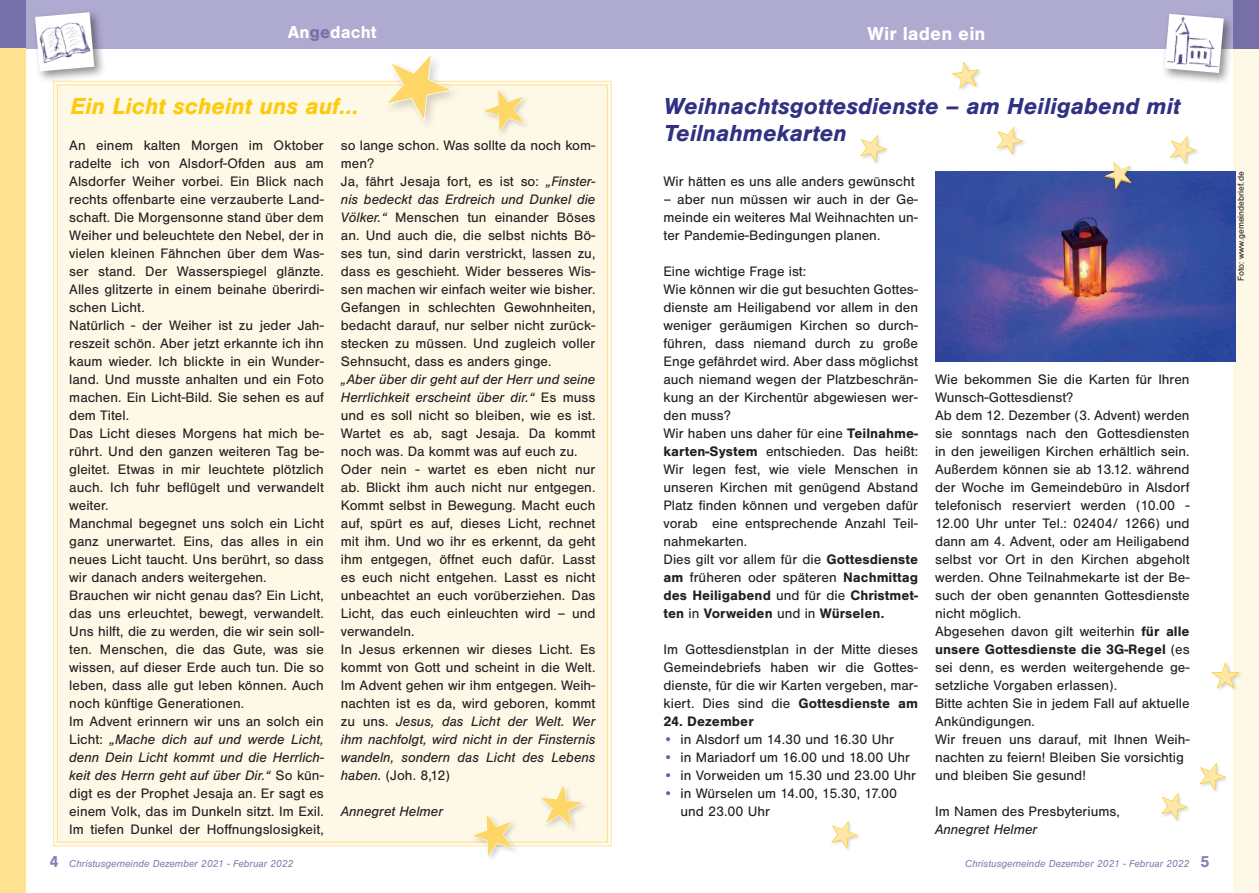
<style>
.page{position:relative;width:1259px;height:893px;background:#fff}
.page>*{position:absolute;margin:0;border:0;box-sizing:border-box;transform-origin:0 0}
.t1{font:italic 700 24px/27px "Sans";color:#303182}
.t2{font:italic 700 24px "Sans";color:#feca0a}
.t3{font:700 19.5px "Sans";letter-spacing:.005em;color:#fff}
.t4{font:700 18px "Sans";letter-spacing:.005em;color:#fff}
.t5{font:14.25px/18px "Sans";color:#231f20}
.t6{font:italic 14.25px "Sans";color:#231f20}
.t7{font:700 14.25px "Sans";color:#231f20}
.t8{font:italic 10.5px "Sans";color:#8881b1}
.t9{font:9px "Sans";color:#231f20}
.s1{color:#776fa8}
.s2{font-style:italic}
.s3{font-weight:700}
.s4{color:#645e9b}
.s5{font-weight:700;font-style:normal;font-size:16.5px}
</style>
<div class="page">
<div style="left:1233px;top:0;width:26px;height:893px;background:#fef9e7"></div>
<div style="left:0;top:0;width:629px;height:49px;background:#afaad0"></div>
<div style="left:629px;top:0;width:630px;height:49px;background:#afaad0"></div>
<div style="left:1233px;top:0;width:26px;height:49px;background:#776fa8"></div>
<div style="left:0;top:0;width:25px;height:49px;background:#776fa8"></div>
<div style="left:53px;top:81px;width:559px;height:766px;background:#fef9e7"></div>
<div style="left:32px;top:9px;width:74px;height:74px;background:#231f20;opacity:.5"></div>
<svg style="left:35px;top:12px;width:59px;height:59px"></svg>
<img style="left:35px;top:16px;width:59px;height:51px">
<div style="left:1161px;top:10px;width:74px;height:75px;background:#231f20;opacity:.5"></div>
<img style="left:1164px;top:14px;width:59px;height:59px">
<div style="left:383px;top:51px;width:80px;height:81px;background:#231f20;opacity:.2"></div>
<div style="left:481px;top:86px;width:51px;height:53px;background:#fef9e7"></div>
<div style="left:469px;top:811px;width:52px;height:53px;background:#231f20;opacity:.2"></div>
<div style="left:538px;top:782px;width:52px;height:52px;background:#fef9e7"></div>
<img style="left:935px;top:172px;width:300px;height:189px">
<div style="left:1103px;top:161px;width:32px;height:32px;background:#231f20;opacity:.2"></div>
<div style="left:0;top:49px;width:25px;height:844px;background:#ffe192"></div>
<svg style="left:1215px;top:665px;width:26px;height:25px"></svg>
<svg style="left:833px;top:823px;width:25px;height:26px"></svg>
<svg style="left:1172px;top:138px;width:25px;height:26px"></svg>
<svg style="left:1163px;top:765px;width:63px;height:56px"></svg>
<svg style="left:862px;top:137px;width:25px;height:26px"></svg>
<svg style="left:999px;top:129px;width:25px;height:26px"></svg>
<svg style="left:955px;top:64px;width:25px;height:26px"></svg>
<svg style="left:369px;top:51px;width:90px;height:78px"></svg>
<svg style="left:486px;top:92px;width:38px;height:40px"></svg>
<svg style="left:471px;top:813px;width:42px;height:44px"></svg>
<svg style="left:531px;top:778px;width:55px;height:55px"></svg>
<svg style="left:1103px;top:162px;width:31px;height:30px"></svg>
<p class="t4" style="left:288px;top:22px;width:90px">An<span class="s1">ge</span>dacht</p>
<h1 class="t2" style="left:70px;top:92px;width:290px">Ein Licht scheint uns auf...</h1>
<p class="t5" style="left:69px;top:136px;width:256px">An einem kalten Morgen im Oktober radelte ich von Alsdorf-Ofden aus am Alsdorfer Weiher vorbei. Ein Blick nach rechts offenbarte eine verzauberte Land&shy;schaft. Die Morgensonne stand über dem Weiher und beleuchtete den Nebel, der in vielen kleinen Fähnchen über dem Was&shy;ser stand. Der Wasserspiegel glänzte.<br>Alles glitzerte in einem beinahe überirdi&shy;schen Licht.<br>Natürlich - der Weiher ist zu jeder Jah&shy;reszeit schön. Aber jetzt erkannte ich ihn kaum wieder. Ich blickte in ein Wunder&shy;land. Und musste anhalten und ein Foto machen. Ein Licht-Bild. Sie sehen es auf dem Titel.<br>Das Licht dieses Morgens hat mich be&shy;rührt. Und den ganzen weiteren Tag be&shy;gleitet. Etwas in mir leuchtete plötzlich auch. Ich fuhr beflügelt und verwandelt weiter.<br>Manchmal begegnet uns solch ein Licht ganz unerwartet. Eins, das alles in ein neues Licht taucht. Uns berührt, so dass wir danach anders weitergehen.<br>Brauchen wir nicht genau das? Ein Licht, das uns erleuchtet, bewegt, verwandelt.<br>Uns hilft, die zu werden, die wir sein soll&shy;ten. Menschen, die das Gute, was sie wissen, auf dieser Erde auch tun. Die so leben, dass alle gut leben können. Auch noch künftige Generationen.<br>Im Advent erinnern wir uns an solch ein Licht: <span class="s2">„Mache dich auf und werde Licht, denn Dein Licht kommt und die Herrlich&shy;keit des Herrn geht auf über Dir.“</span> So kün&shy;digt es der Prophet Jesaja an. Er sagt es einem Volk, das im Dunkeln sitzt. Im Exil.<br>Im tiefen Dunkel der Hoffnungslosigkeit,</p>
<p class="t5" style="left:341px;top:136px;width:256px">so lange schon. Was sollte da noch kom&shy;men?<br>Ja, fährt Jesaja fort, es ist so: <span class="s2">„Finster&shy;nis bedeckt das Erdreich und Dunkel die Völker.“</span> Menschen tun einander Böses an. Und auch die, die selbst nichts Bö&shy;ses tun, sind darin verstrickt, lassen zu, dass es geschieht. Wider besseres Wis&shy;sen machen wir einfach weiter wie bisher.<br>Gefangen in schlechten Gewohnheiten, bedacht darauf, nur selber nicht zurück&shy;stecken zu müssen. Und zugleich voller Sehnsucht, dass es anders ginge.</p>
<p class="t5" style="left:341px;top:370px;width:256px"><span class="s2">„Aber über dir geht auf der Herr und seine Herrlichkeit erscheint über dir.“</span> Es muss und es soll nicht so bleiben, wie es ist.<br>Wartet es ab, sagt Jesaja. Da kommt noch was. Da kommt was auf euch zu.<br>Oder nein - wartet es eben nicht nur ab. Blickt ihm auch nicht nur entgegen.<br>Kommt selbst in Bewegung. Macht euch auf, spürt es auf, dieses Licht, rechnet mit ihm. Und wo ihr es erkennt, da geht ihm entgegen, öffnet euch dafür. Lasst es euch nicht entgehen. Lasst es nicht unbeachtet an euch vorüberziehen. Das Licht, das euch einleuchten wird – und verwandeln.<br>In Jesus erkennen wir dieses Licht. Es kommt von Gott und scheint in die Welt.<br>Im Advent gehen wir ihm entgegen. Weih&shy;nachten ist es da, wird geboren, kommt zu uns. <span class="s2">Jesus, das Licht der Welt. Wer ihm nachfolgt, wird nicht in der Finsternis wandeln, sondern das Licht des Lebens haben.</span> (Joh. 8,12)</p>
<p class="t6" style="left:341px;top:803px;width:104px">Annegret Helmer</p>
<h2 class="t3" style="left:867px;top:22px;width:119px">Wir laden ein</h2>
<h1 class="t1" style="left:664px;top:92px;width:518px">Weihnachtsgottesdienste – am Heiligabend mit<br>Teilnahmekarten</h1>
<p class="t5" style="left:663px;top:172px;width:253px">Wir hätten es uns alle anders gewünscht</p>
<p class="t5" style="left:663px;top:190px;width:256px;text-align:justify">– aber nun müssen wir auch in der Ge&shy;meinde ein weiteres Mal Weihnachten un&shy;ter Pandemie-Bedingungen planen.</p>
<p class="t5" style="left:663px;top:262px;width:256px">Eine wichtige Frage ist:<br>Wie können wir die gut besuchten Gottes&shy;dienste am Heiligabend vor allem in den weniger geräumigen Kirchen so durch&shy;führen, dass niemand durch zu große Enge gefährdet wird. Aber dass möglichst auch niemand wegen der Platzbeschrän&shy;kung an der Kirchentür abgewiesen wer&shy;den muss?<br>Wir haben uns daher für eine <span class="s3">Teilnahme&shy;karten-System</span> entschieden. Das heißt:<br>Wir legen fest, wie viele Menschen in unseren Kirchen mit genügend Abstand Platz finden können und vergeben dafür vorab eine entsprechende Anzahl Teil&shy;nahmekarten.<br>Dies gilt vor allem für die <span class="s3">Gottesdienste am</span> früheren oder späteren <span class="s3">Nachmittag des Heiligabend</span> und für die <span class="s3">Christmet&shy;ten</span> in <span class="s3">Vorweiden</span> und in <span class="s3">Würselen.</span></p>
<p class="t5" style="left:663px;top:640px;width:256px;text-align:justify">Im Gottesdienstplan in der Mitte dieses Gemeindebriefs haben wir die Gottes&shy;dienste, für die wir Karten vergeben, mar&shy;kiert. Dies sind die <span class="s3">Gottesdienste am</span></p>
<p class="t7" style="left:663px;top:713px;width:92px">24. Dezember</p>
<p class="t5" style="left:663px;top:730px;width:232px"><span class="s4">•</span> in Alsdorf um 14.30 und 16.30 Uhr</p>
<p class="t5" style="left:663px;top:748px;width:248px"><span class="s4">•</span> in Mariadorf um 16.00 und 18.00 Uhr</p>
<p class="t5" style="left:663px;top:766px;width:254px"><span class="s4">•</span> in Vorweiden um 15.30 und 23.00 Uhr</p>
<p class="t5" style="left:680px;top:784px;width:218px;text-indent:-17px"><span class="s4">•</span> in Würselen um 14.00, 15.30, 17.00 und 23.00 Uhr</p>
<p class="t5" style="left:935px;top:370px;width:256px">Wie bekommen Sie die Karten für Ihren Wunsch-Gottesdienst?<br>Ab dem 12. Dezember (3. Advent) werden sie sonntags nach den Gottesdiensten in den jeweiligen Kirchen erhältlich sein.<br>Außerdem können sie ab 13.12. während der Woche im Gemeindebüro in Alsdorf telefonisch reserviert werden (10.00 - 12.00 Uhr unter Tel.: 02404/ 1266) und dann am 4. Advent, oder am Heiligabend selbst vor Ort in den Kirchen abgeholt werden. Ohne Teilnahmekarte ist der Be&shy;such der oben genannten Gottesdienste nicht möglich.<br>Abgesehen davon gilt weiterhin <span class="s3">für alle unsere Gottesdienste die 3G-Regel</span> (es sei denn, es werden weitergehende ge&shy;setzliche Vorgaben erlassen).<br>Bitte achten Sie in jedem Fall auf aktuelle Ankündigungen.<br>Wir freuen uns darauf, mit Ihnen Weih&shy;nachten zu feiern! Bleiben Sie vorsichtig und bleiben Sie gesund!</p>
<p class="t5" style="left:935px;top:802px;width:186px">Im Namen des Presbyteriums,</p>
<p class="t6" style="left:935px;top:821px;width:104px">Annegret Helmer</p>
<p class="t8" style="left:49px;top:857px;width:246px"><span class="s5">4</span> Christusgemeinde Dezember 2021 - Februar 2022</p>
<p class="t8" style="left:965px;top:857px;width:246px">Christusgemeinde Dezember 2021 - Februar 2022 <span class="s5">5</span></p>
<p class="t9" style="left:1236px;top:281px;width:111px;rotate:-90deg">Foto: www.gemeindebrief.de</p>
</div>
